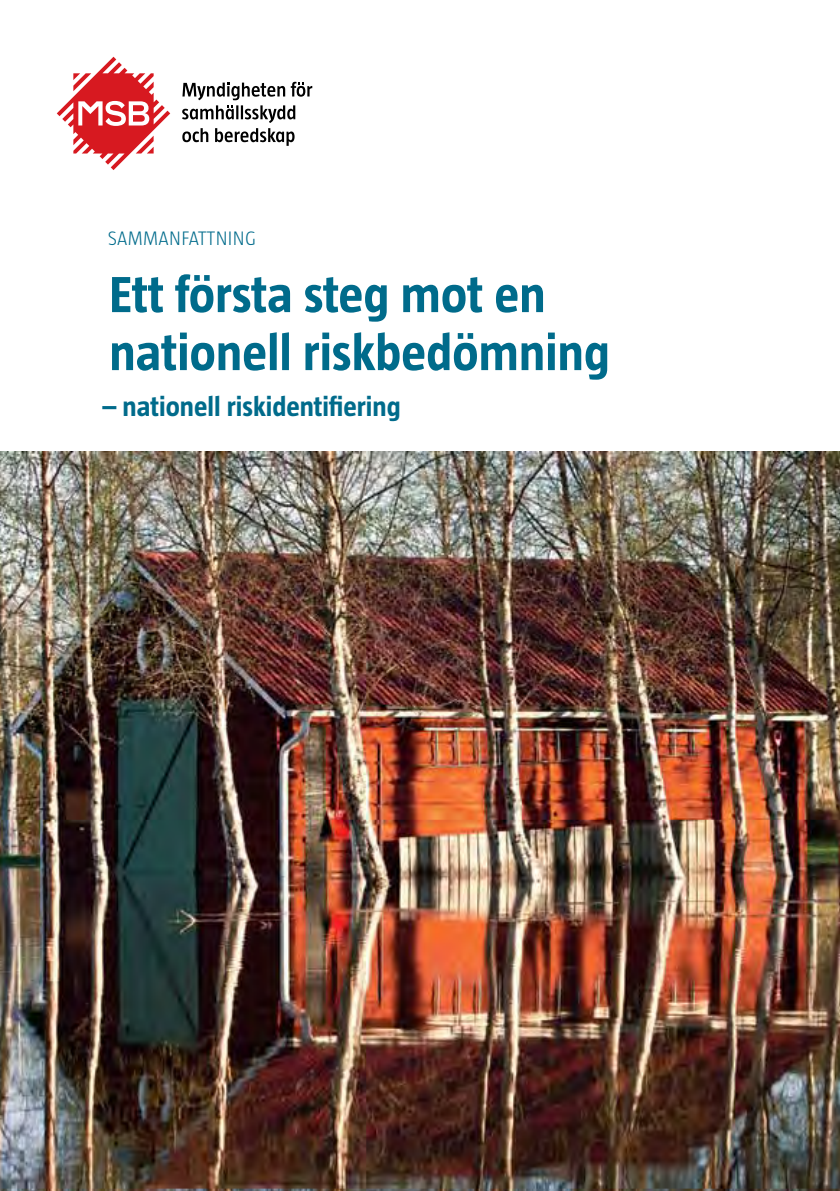
<style>
.page{position:relative;width:840px;height:1191px;background:#fff}
.page>*{position:absolute;margin:0;border:0;box-sizing:border-box;transform-origin:0 0}
.t1{font:700 52px/58px "Taz";color:#006b8b}
.t2{font:700 28px "Taz";color:#006b8b}
.t3{font:300 20px "Taz";letter-spacing:.02em;color:#006b8b}
</style>
<div class="page">
<img style="left:0;top:452px;width:839px;height:739px">
<svg style="left:57px;top:57px;width:113px;height:113px"></svg>
<svg style="left:182px;top:82px;width:130px;height:64px"></svg>
<p class="t3" style="left:108px;top:227px;width:149px">SAMMANFATTNING</p>
<p class="t1" style="left:109px;top:265px;width:502px">Ett första steg mot en nationell riskbedömning</p>
<p class="t2" style="left:102px;top:391px;width:299px">– nationell riskidentifiering</p>
</div>
